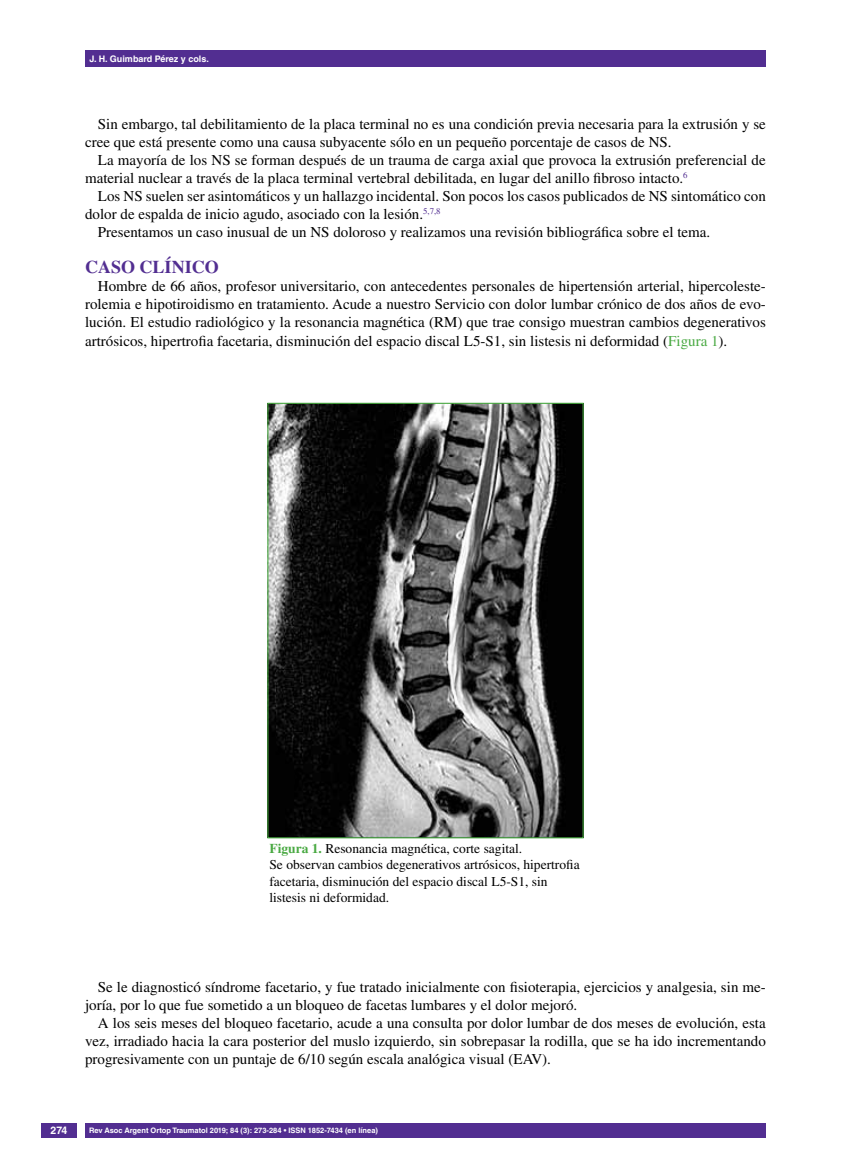
<style>
.page{position:relative;width:851px;height:1170px;background:#fff}
.page>*{position:absolute;margin:0;border:0;box-sizing:border-box;transform-origin:0 0}
.t1{font:700 18px "Times LT Std";color:#522e91}
.t2{font:15px/18px "Times LT Std";color:#000}
.t3{font:13.5px/16.2px "Times LT Std";color:#000}
.t4{font:700 10.5px "Helvetica LT Std";color:#fff}
.t5{font:700 9px "Helvetica LT Std";color:#fff}
.t6{font:700 7.5px "Helvetica LT Std";color:#fff}
.s1{color:#49a942}
.s2{font-weight:700;color:#49a942}
</style>
<div class="page">
<div style="left:41px;top:1123px;width:36px;height:14px;background:#522e91"></div>
<div style="left:85px;top:50px;width:680px;height:17px;background:#522e91"></div>
<div style="left:85px;top:1123px;width:680px;height:14px;background:#522e91"></div>
<img style="left:269px;top:405px;width:312px;height:431px">
<div style="left:267px;top:403px;width:316px;height:435px;border:1px solid #49a942"></div>
<p class="t5" style="left:89px;top:53px;width:121px">J. H. Guimbard Pérez y cols.</p>
<p class="t2" style="left:85px;top:115px;width:682px;text-indent:13px">Sin embargo, tal debilitamiento de la placa terminal no es una condición previa necesaria para la extrusión y se cree que está presente como una causa subyacente sólo en un pequeño porcentaje de casos de NS.</p>
<p class="t2" style="left:85px;top:151px;width:682px;text-indent:13px">La mayoría de los NS se forman después de un trauma de carga axial que provoca la extrusión preferencial de material nuclear a través de la placa terminal vertebral debilitada, en lugar del anillo fibroso intacto.<sup>6</sup></p>
<p class="t2" style="left:98px;top:187px;width:669px">Los NS suelen ser asintomáticos y un hallazgo incidental. Son pocos los casos publicados de NS sintomático con</p>
<p class="t2" style="left:85px;top:205px;width:357px">dolor de espalda de inicio agudo, asociado con la lesión.<sup>5,7,8</sup></p>
<p class="t2" style="left:98px;top:223px;width:614px">Presentamos un caso inusual de un NS doloroso y realizamos una revisión bibliográfica sobre el tema.</p>
<p class="t1" style="left:85px;top:256px;width:135px">CASO CLÍNICO</p>
<p class="t2" style="left:85px;top:277px;width:682px;text-align:justify;text-indent:13px">Hombre de 66 años, profesor universitario, con antecedentes personales de hipertensión arterial, hipercoleste&shy;rolemia e hipotiroidismo en tratamiento. Acude a nuestro Servicio con dolor lumbar crónico de dos años de evo&shy;lución. El estudio radiológico y la resonancia magnética (RM) que trae consigo muestran cambios degenerativos artrósicos, hipertrofia facetaria, disminución del espacio discal L5-S1, sin listesis ni deformidad (<span class="s1">Figura 1</span>).</p>
<p class="t3" style="left:269px;top:840px;width:312px"><span class="s2">FIGURA 1.</span> Resonancia magnética, corte sagital.<br>Se observan cambios degenerativos artrósicos, hipertrofia facetaria, disminución del espacio discal L5-S1, sin listesis ni deformidad.</p>
<p class="t2" style="left:85px;top:977px;width:682px;text-indent:13px">Se le diagnosticó síndrome facetario, y fue tratado inicialmente con fisioterapia, ejercicios y analgesia, sin me&shy;joría, por lo que fue sometido a un bloqueo de facetas lumbares y el dolor mejoró.</p>
<p class="t2" style="left:85px;top:1013px;width:682px;text-align:justify;text-indent:13px">A los seis meses del bloqueo facetario, acude a una consulta por dolor lumbar de dos meses de evolución, esta vez, irradiado hacia la cara posterior del muslo izquierdo, sin sobrepasar la rodilla, que se ha ido incrementando progresivamente con un puntaje de 6/10 según escala analógica visual (EAV).</p>
<p class="t4" style="left:50px;top:1124px;width:18px">274</p>
<p class="t6" style="left:89px;top:1125px;width:290px">Rev Asoc Argent Ortop Traumatol 2019; 84 (3): 273-284 • ISSN 1852-7434 (en línea)</p>
</div>
